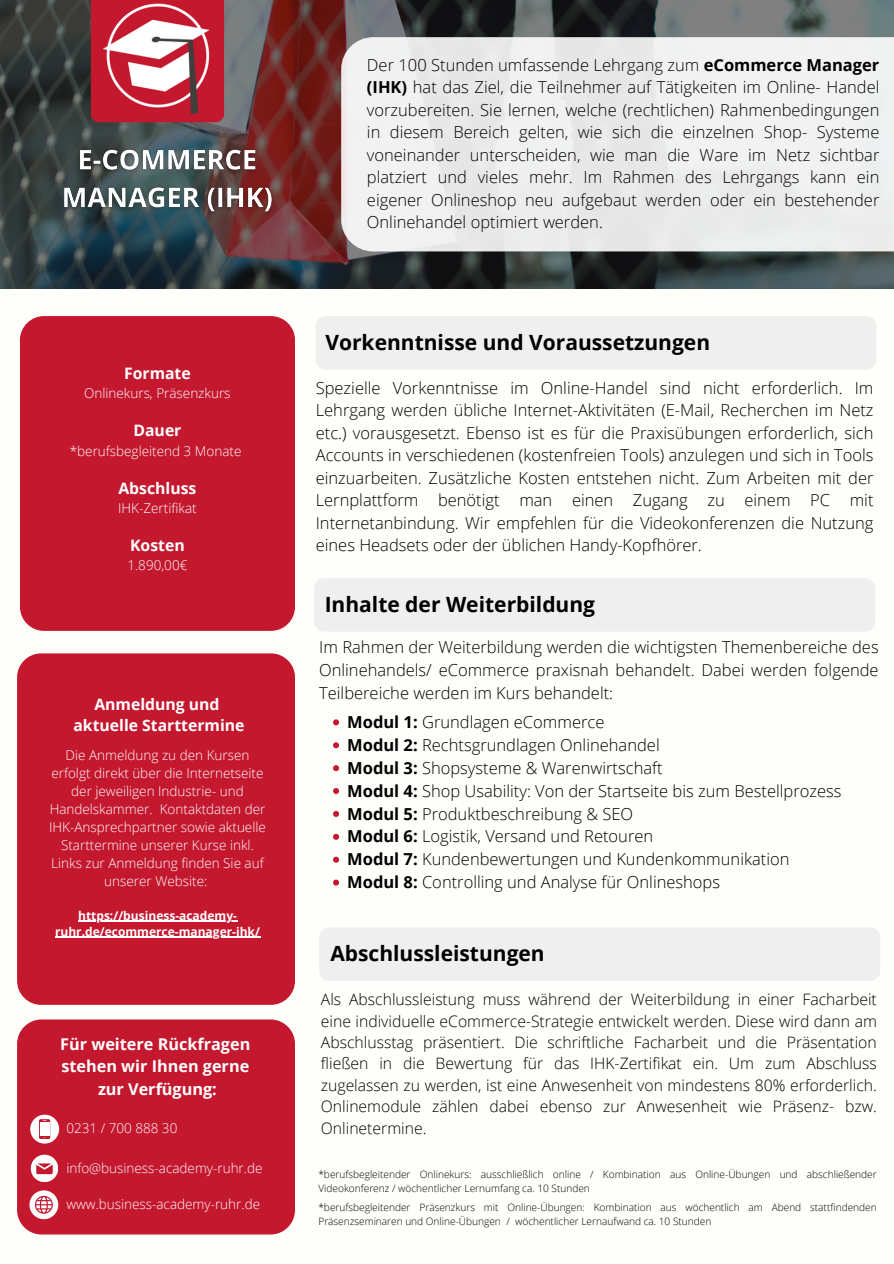
<style>
.page{position:relative;width:894px;height:1264px;background:#fff}
.page>*{position:absolute;margin:0;border:0;box-sizing:border-box;transform-origin:0 0}
.t1{font:700 21px "Open Sans";color:#000}
.t2{font:300 16.5px/22.5px "Open Sans";color:#000;text-align:justify}
.t3{font:700 16.2px "Open Sans";color:#fff}
.t4{font:300 15.75px/21.3px "Open Sans";color:#000;text-align:justify}
.t5{font:700 15.75px "Open Sans";color:#fff}
.t6{font:300 13.5px/18px "Open Sans";color:#fff;text-align:center}
.t7{font:700 12px/16px "Open Sans";color:#fff;text-align:center}
.t8{font:300 10.05px/14.1px "Open Sans";color:#000}
.s1{font-weight:700}
</style>
<div class="page">
<div style="left:0;top:0;width:893px;height:1263px;background:#fefefa"></div>
<div style="left:20px;top:316px;width:275px;height:315px;background:#c4182f;border-radius:24px"></div>
<div style="left:17px;top:1019px;width:278px;height:215px;background:#c4182f;border-radius:24px"></div>
<svg style="left:0;top:0;width:893px;height:288px;background:#453e40"></svg>
<div style="left:17px;top:653px;width:278px;height:351px;background:#c4182f;border-radius:24px"></div>
<svg style="left:341px;top:37px;width:552px;height:214px;fill:#eeefef"></svg>
<div style="left:315px;top:316px;width:561px;height:53px;background:#efefef;border-radius:10px"></div>
<div style="left:314px;top:578px;width:560px;height:53px;background:#efefef;border-radius:10px"></div>
<div style="left:319px;top:927px;width:560px;height:53px;background:#efefef;border-radius:10px"></div>
<img style="left:91px;top:0;width:133px;height:122px">
<svg style="left:333px;top:719px;width:6px;height:6px"></svg>
<svg style="left:333px;top:742px;width:6px;height:6px"></svg>
<svg style="left:333px;top:765px;width:6px;height:6px"></svg>
<svg style="left:333px;top:788px;width:6px;height:6px"></svg>
<svg style="left:333px;top:811px;width:6px;height:6px"></svg>
<svg style="left:333px;top:833px;width:6px;height:6px"></svg>
<svg style="left:333px;top:856px;width:6px;height:6px"></svg>
<svg style="left:333px;top:879px;width:6px;height:6px"></svg>
<img style="left:58px;top:141px;width:222px;height:78px">
<hr style="left:78px;top:920px;width:159px;height:1px;background:#fff">
<hr style="left:55px;top:936px;width:205px;height:1px;background:#fff">
<svg style="left:30px;top:1114px;width:29px;height:29px"></svg>
<svg style="left:31px;top:1154px;width:27px;height:27px"></svg>
<svg style="left:29px;top:1190px;width:29px;height:29px"></svg>
<p class="t5" style="left:124px;top:362px;width:68px">Formate</p>
<p class="t6" style="left:84px;top:384px;width:148px">Onlinekurs, Präsenzkurs</p>
<p class="t5" style="left:133px;top:419px;width:49px">Dauer</p>
<p class="t6" style="left:70px;top:441px;width:173px">*berufsbegleitend 3 Monate</p>
<p class="t5" style="left:118px;top:477px;width:79px">Abschluss</p>
<p class="t6" style="left:118px;top:498px;width:80px">IHK-Zertifikat</p>
<p class="t5" style="left:130px;top:534px;width:56px">Kosten</p>
<p class="t6" style="left:127px;top:556px;width:61px">1.890,00€</p>
<p class="t5" style="left:94px;top:693px;width:127px">Anmeldung und</p>
<p class="t5" style="left:73px;top:714px;width:172px">aktuelle Starttermine</p>
<p class="t6" style="left:49px;top:745px;width:218px">Die Anmeldung zu den Kursen erfolgt direkt über die Internetseite der jeweiligen Industrie- und<br>Handelskammer. Kontaktdaten der<br>IHK-Ansprechpartner sowie aktuelle<br>Starttermine unserer Kurse inkl.<br>Links zur Anmeldung finden Sie auf unserer Website:</p>
<p class="t7" style="left:55px;top:907px;width:206px">https://business-academy&shy;ruhr.de/ecommerce-manager-ihk/</p>
<p class="t3" style="left:60px;top:1032px;width:191px">Für weitere Rückfragen</p>
<p class="t3" style="left:61px;top:1055px;width:189px">stehen wir Ihnen gerne</p>
<p class="t3" style="left:98px;top:1077px;width:120px">zur Verfügung:</p>
<p class="t6" style="left:66px;top:1118px;width:112px">0231 / 700 888 30</p>
<p class="t6" style="left:66px;top:1158px;width:198px">info@business-academy-ruhr.de</p>
<p class="t6" style="left:66px;top:1194px;width:195px">www.business-academy-ruhr.de</p>
<p class="t2" style="left:367px;top:53px;width:514px">Der 100 Stunden umfassende Lehrgang zum <span class="s1">eCommerce Manager (IHK)</span> hat das Ziel, die Teilnehmer auf Tätigkeiten im Online- Handel vorzubereiten. Sie lernen, welche (rechtlichen) Rahmenbedingungen in diesem Bereich gelten, wie sich die einzelnen Shop- Systeme voneinander unterscheiden, wie man die Ware im Netz sichtbar platziert und vieles mehr. Im Rahmen des Lehrgangs kann ein eigener Onlineshop neu aufgebaut werden oder ein bestehender Onlinehandel optimiert werden.</p>
<p class="t1" style="left:325px;top:327px;width:386px">Vorkenntnisse und Voraussetzungen</p>
<p class="t2" style="left:316px;top:376px;width:559px">Spezielle Vorkenntnisse im Online-Handel sind nicht erforderlich. Im Lehrgang werden übliche Internet-Aktivitäten (E-Mail, Recherchen im Netz etc.) vorausgesetzt. Ebenso ist es für die Praxisübungen erforderlich, sich Accounts in verschiedenen (kostenfreien Tools) anzulegen und sich in Tools einzuarbeiten. Zusätzliche Kosten entstehen nicht. Zum Arbeiten mit der Lernplattform benötigt man einen Zugang zu einem PC mit Internetanbindung. Wir empfehlen für die Videokonferenzen die Nutzung eines Headsets oder der üblichen Handy-Kopfhörer.</p>
<p class="t1" style="left:324px;top:589px;width:272px">Inhalte der Weiterbildung</p>
<p class="t2" style="left:319px;top:635px;width:561px;line-height:23px">Im Rahmen der Weiterbildung werden die wichtigsten Themenbereiche des Onlinehandels/ eCommerce praxisnah behandelt. Dabei werden folgende Teilbereiche werden im Kurs behandelt:</p>
<p class="t2" style="left:347px;top:710px;width:258px"><span class="s1">Modul 1:</span> Grundlagen eCommerce</p>
<p class="t2" style="left:347px;top:733px;width:314px"><span class="s1">Modul 2:</span> Rechtsgrundlagen Onlinehandel</p>
<p class="t2" style="left:347px;top:756px;width:317px"><span class="s1">Modul 3:</span> Shopsysteme &amp; Warenwirtschaft</p>
<p class="t2" style="left:347px;top:779px;width:495px"><span class="s1">Modul 4:</span> Shop Usability: Von der Startseite bis zum Bestellprozess</p>
<p class="t2" style="left:347px;top:802px;width:287px"><span class="s1">Modul 5:</span> Produktbeschreibung &amp; SEO</p>
<p class="t2" style="left:347px;top:824px;width:307px"><span class="s1">Modul 6:</span> Logistik, Versand und Retouren</p>
<p class="t2" style="left:347px;top:847px;width:443px"><span class="s1">Modul 7:</span> Kundenbewertungen und Kundenkommunikation</p>
<p class="t2" style="left:347px;top:870px;width:374px"><span class="s1">Modul 8:</span> Controlling und Analyse für Onlineshops</p>
<p class="t1" style="left:330px;top:938px;width:216px">Abschlussleistungen</p>
<p class="t4" style="left:321px;top:988px;width:557px">Als Abschlussleistung muss wä hrend der Weiterbildung in einer Facharbeit eine individuelle eCommerce-Strategie entwickelt werden. Diese wird dann am Abschlusstag präsentiert. Die schriftliche Facharbeit und die Präsentation fließen in die Bewertung fü r das IHK-Zertifikat ein. Um zum Abschluss zugelassen zu werden, ist eine Anwesenheit von mindestens 80% erforderlich.<br>Onlinemodule zä hlen dabei ebenso zur Anwesenheit wie Präsenz- bzw.<br>Onlinetermine.</p>
<p class="t8" style="left:318px;top:1166px;width:559px">*berufsbegleitender Onlinekurs: ausschließlich online / Kombination aus Online-Übungen und abschließender<br>Videokonferenz / wöchentlicher Lernumfang ca. 10 Stunden</p>
<p class="t8" style="left:318px;top:1200px;width:559px">*berufsbegleitender Präsenzkurs mit Online-Übungen: Kombination aus wöchentlich am Abend stattfindenden<br>Präsenzseminaren und Online-Übungen / wöchentlicher Lernaufwand ca. 10 Stunden</p>
</div>
